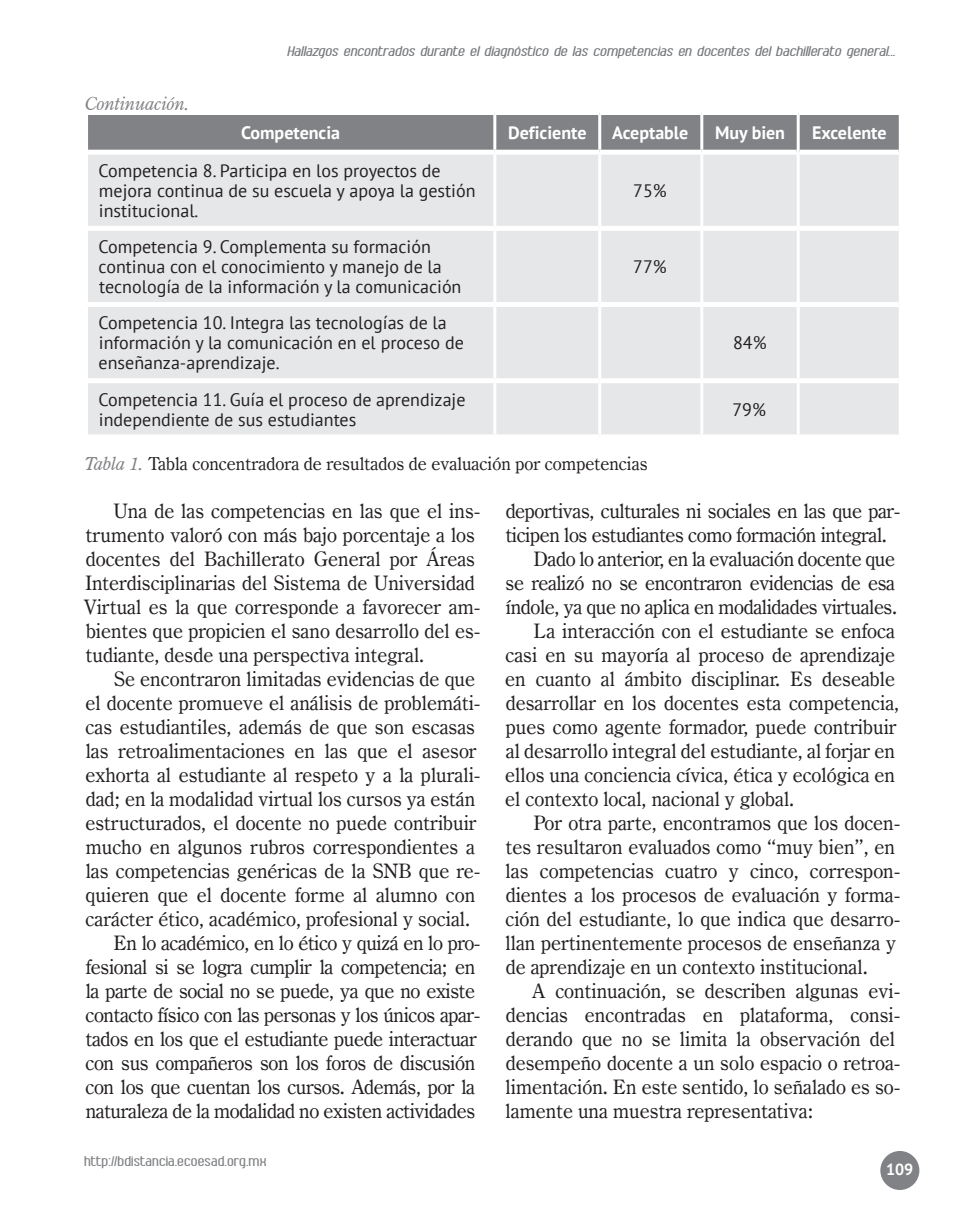
<style>
.page{position:relative;width:964px;height:1224px;background:#fff}
.page>*{position:absolute;margin:0;border:0;box-sizing:border-box;transform-origin:0 0}
.TEXTO2{font:20px/24px "Century Oldstyle BT";color:#231f20}
.TEXTO2-2{font:20px/24px "Century Oldstyle BT";letter-spacing:-.02em;color:#231f20}
.TABLA_TEXTO_IZQ{font:18px/20px "PT Sans";color:#231f20}
.FIGURA_TIT{font:18px "Century Oldstyle BT";color:#231f20}
.TABLA_TITULO{font:700 18px "PT Sans";color:#fff}
.TEXTO1{font:italic 18px "Century Oldstyle BT";color:#808285}
.t1{font:italic 700 16px "Ambrosia";color:#76787b}
.t2{font:700 16px "Ambrosia";color:#808285}
.t3{font:700 16px "PT Sans";color:#fff}
.s1{font-style:italic;color:#808285}
</style>
<div class="page">
<div style="left:880px;top:1151px;width:39px;height:39px;background:#808285;border-radius:50%"></div>
<div style="left:88px;top:115px;width:811px;height:35px;background:#808285"></div>
<div style="left:88px;top:155px;width:811px;height:279px;background:#e6e7e9"></div>
<hr style="left:493px;top:115px;width:3px;height:35px;background:#fff">
<hr style="left:598px;top:115px;width:3px;height:35px;background:#fff">
<hr style="left:700px;top:115px;width:3px;height:35px;background:#fff">
<hr style="left:797px;top:115px;width:3px;height:37px;background:#fff">
<hr style="left:493px;top:155px;width:3px;height:71px;background:#fff">
<hr style="left:598px;top:155px;width:3px;height:71px;background:#fff">
<hr style="left:700px;top:155px;width:3px;height:71px;background:#fff">
<hr style="left:797px;top:152px;width:3px;height:74px;background:#fff">
<div style="left:88px;top:226px;width:407px;height:5px;background:#fff"></div>
<div style="left:495px;top:226px;width:105px;height:5px;background:#fff"></div>
<hr style="left:493px;top:231px;width:3px;height:71px;background:#fff">
<div style="left:600px;top:226px;width:102px;height:5px;background:#fff"></div>
<hr style="left:598px;top:231px;width:3px;height:71px;background:#fff">
<div style="left:702px;top:226px;width:96px;height:5px;background:#fff"></div>
<hr style="left:700px;top:231px;width:3px;height:71px;background:#fff">
<div style="left:798px;top:226px;width:101px;height:5px;background:#fff"></div>
<hr style="left:797px;top:231px;width:3px;height:71px;background:#fff">
<div style="left:88px;top:302px;width:407px;height:5px;background:#fff"></div>
<div style="left:495px;top:302px;width:105px;height:5px;background:#fff"></div>
<hr style="left:493px;top:307px;width:3px;height:71px;background:#fff">
<div style="left:600px;top:302px;width:102px;height:5px;background:#fff"></div>
<hr style="left:598px;top:307px;width:3px;height:71px;background:#fff">
<div style="left:702px;top:302px;width:96px;height:5px;background:#fff"></div>
<hr style="left:700px;top:307px;width:3px;height:71px;background:#fff">
<div style="left:798px;top:302px;width:101px;height:5px;background:#fff"></div>
<hr style="left:797px;top:307px;width:3px;height:71px;background:#fff">
<div style="left:88px;top:378px;width:407px;height:5px;background:#fff"></div>
<div style="left:495px;top:378px;width:105px;height:5px;background:#fff"></div>
<hr style="left:493px;top:383px;width:3px;height:51px;background:#fff">
<div style="left:600px;top:378px;width:102px;height:5px;background:#fff"></div>
<hr style="left:598px;top:383px;width:3px;height:51px;background:#fff">
<div style="left:702px;top:378px;width:96px;height:5px;background:#fff"></div>
<hr style="left:700px;top:383px;width:3px;height:51px;background:#fff">
<div style="left:798px;top:378px;width:101px;height:5px;background:#fff"></div>
<hr style="left:797px;top:383px;width:3px;height:51px;background:#fff">
<p class="TEXTO1" style="left:85px;top:93px;width:106px">Continuación.</p>
<p class="t1" style="left:287px;top:44px;width:610px">Hallazgos encontrados durante el diagnóstico de las competencias en docentes del bachillerato general...</p>
<p class="TABLA_TITULO" style="left:241px;top:121px;width:101px">Competencia</p>
<p class="TABLA_TITULO" style="left:508px;top:121px;width:80px">Deficiente</p>
<p class="TABLA_TITULO" style="left:612px;top:121px;width:78px">Aceptable</p>
<p class="TABLA_TITULO" style="left:715px;top:121px;width:72px">Muy bien</p>
<p class="TABLA_TITULO" style="left:812px;top:121px;width:76px">Excelente</p>
<p class="TABLA_TEXTO_IZQ" style="left:99px;top:160px;width:379px">Competencia 8. Participa en los proyectos de mejora continua de su escuela y apoya la gestión institucional.</p>
<p class="TABLA_TEXTO_IZQ" style="left:633px;top:180px;width:35px">75%</p>
<p class="TABLA_TEXTO_IZQ" style="left:99px;top:236px;width:364px">Competencia 9. Complementa su formación continua con el conocimiento y manejo de la tecnología de la información y la comunicación</p>
<p class="TABLA_TEXTO_IZQ" style="left:99px;top:313px;width:367px">Competencia 10. Integra las tecnologías de la información y la comunicación en el proceso de enseñanza-aprendizaje.</p>
<p class="TABLA_TEXTO_IZQ" style="left:633px;top:256px;width:35px">77%</p>
<p class="TABLA_TEXTO_IZQ" style="left:733px;top:333px;width:35px">84%</p>
<p class="TABLA_TEXTO_IZQ" style="left:99px;top:389px;width:368px">Competencia 11. Guía el proceso de aprendizaje independiente de sus estudiantes</p>
<p class="TABLA_TEXTO_IZQ" style="left:732px;top:399px;width:35px">79%</p>
<p class="FIGURA_TIT" style="left:85px;top:453px;width:564px"><span class="s1">Tabla 1.</span> Tabla concentradora de resultados de evaluación por competencias</p>
<p class="TEXTO2-2" style="left:506px;top:499px;width:396px">deportivas, culturales ni sociales en las que par&shy;ticipen los estudiantes como formación integral.</p>
<p class="TEXTO2" style="left:505px;top:547px;width:393px;text-align:justify;text-indent:28px">Dado lo anterior, en la evaluación docente que se realizó no se encontraron evidencias de esa índole, ya que no aplica en modalidades virtuales.</p>
<p class="TEXTO2" style="left:505px;top:619px;width:395px;text-indent:28px">La interacción con el estudiante se enfoca casi en su mayoría al proceso de aprendizaje en cuanto al ámbito disciplinar. Es deseable desarrollar en los docentes esta competencia, pues como agente formador, puede contribuir al desarrollo integral del estudiante, al forjar en ellos una conciencia cívica, ética y ecológica en el contexto local, nacional y global.</p>
<p class="TEXTO2" style="left:505px;top:811px;width:396px;text-indent:28px">Por otra parte, encontramos que los docen&shy;tes resultaron evaluados como “muy bien”, en las competencias cuatro y cinco, correspon&shy;dientes a los procesos de evaluación y forma&shy;ción del estudiante, lo que indica que desarro&shy;llan pertinentemente procesos de enseñanza y de aprendizaje en un contexto institucional.</p>
<p class="TEXTO2" style="left:505px;top:979px;width:396px;text-indent:27px">A continuación, se describen algunas evi&shy;dencias encontradas en plataforma, consi&shy;derando que no se limita la observación del desempeño docente a un solo espacio o retroa&shy;limentación. En este sentido, lo señalado es so&shy;lamente una muestra representativa:</p>
<p class="TEXTO2" style="left:84px;top:499px;width:398px;text-indent:30px">Una de las competencias en las que el ins&shy;trumento valoró con más bajo porcentaje a los docentes del Bachillerato General por Áreas Interdisciplinarias del Sistema de Universidad Virtual es la que corresponde a favorecer am&shy;bientes que propicien el sano desarrollo del es&shy;tudiante, desde una perspectiva integral.</p>
<p class="TEXTO2" style="left:85px;top:667px;width:397px;text-indent:29px">Se encontraron limitadas evidencias de que el docente promueve el análisis de problemáti&shy;cas estudiantiles, además de que son escasas las retroalimentaciones en las que el asesor exhorta al estudiante al respeto y a la plurali&shy;dad; en la modalidad virtual los cursos ya están estructurados, el docente no puede contribuir mucho en algunos rubros correspondientes a las competencias genéricas de la SNB que re&shy;quieren que el docente forme al alumno con carácter ético, académico, profesional y social.</p>
<p class="TEXTO2-2" style="left:86px;top:931px;width:396px;text-indent:28px">En lo académico, en lo ético y quizá en lo pro&shy;fesional si se logra cumplir la competencia; en la parte de social no se puede, ya que no existe contacto físico con las personas y los únicos apar&shy;tados en los que el estudiante puede interactuar con sus compañeros son los foros de discusión con los que cuentan los cursos. Además, por la naturaleza de la modalidad no existen actividades</p>
<p class="t2" style="left:85px;top:1154px;width:184px">http://bdistancia.ecoesad.org.mx</p>
<p class="t3" style="left:886px;top:1159px;width:29px">109</p>
</div>
